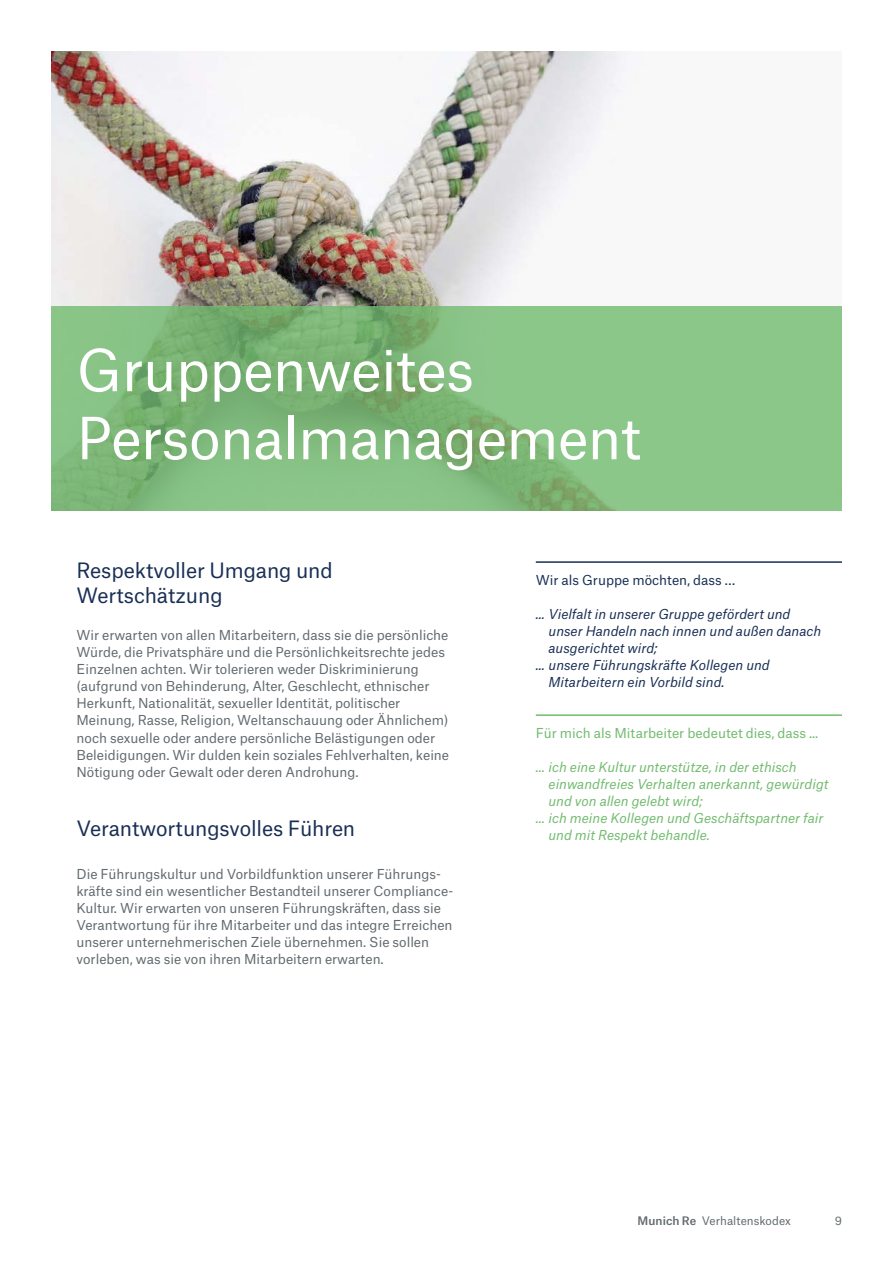
<style>
.page{position:relative;width:893px;height:1263px;background:#fff}
.page>*{position:absolute;margin:0;border:0;box-sizing:border-box;transform-origin:0 0}
.t1{font:55.5px/68.1px "Munich Re";letter-spacing:-.01em;color:#fff}
.t2{font:20.25px/25.5px "Munich Re";letter-spacing:-.005em;color:#192f55}
.t3{font:13.2px/17px "Munich Re";color:#626a6e}
.t4{font:italic 13.2px "Munich Re";color:#72bb6f}
.t5{font:italic 13.2px "Munich Re";color:#192f55}
.t6{font:13.2px "Munich Re";color:#72bb6f}
.t7{font:13.2px "Munich Re";color:#192f55}
.t8{font:11.25px "Munich Re";letter-spacing:.005em;color:#626a6e}
.s1{font-weight:500}
</style>
<div class="page">
<img style="left:51px;top:51px;width:582px;height:255px">
<svg style="left:51px;top:306px;width:791px;height:204px;background:#83bd80"></svg>
<hr style="left:536px;top:561px;width:306px;height:2px;background:#192f55">
<hr style="left:536px;top:714px;width:306px;height:2px;background:#72bb6f">
<h1 class="t1" style="left:77px;top:330px;width:566px">Gruppenweites<br>Personalmanagement</h1>
<h2 class="t2" style="left:77px;top:555px;width:258px">Respektvoller Umgang und<br>Wertschätzung</h2>
<p class="t3" style="left:77px;top:625px;width:374px">Wir erwarten von allen Mitarbeitern, dass sie die persönliche Würde, die Privatsphäre und die Persönlichkeitsrechte jedes Einzelnen achten. Wir tolerieren weder Diskriminierung (aufgrund von Behinderung, Alter, Geschlecht, ethnischer Herkunft, Nationalität, sexueller Identität, politischer Meinung, Rasse, Religion, Weltanschauung oder Ähnlichem) noch sexuelle oder andere persönliche Belästigungen oder Beleidigungen. Wir dulden kein soziales Fehlverhalten, keine Nötigung oder Gewalt oder deren Androhung.</p>
<h2 class="t2" style="left:77px;top:813px;width:280px">Verantwortungsvolles Führen</h2>
<p class="t3" style="left:77px;top:864px;width:377px">Die Führungskultur und Vorbildfunktion unserer Führungs&shy;kräfte sind ein wesentlicher Bestandteil unserer Compliance-Kultur. Wir erwarten von unseren Führungskräften, dass sie Verantwortung für ihre Mitarbeiter und das integre Erreichen unserer unternehmerischen Ziele übernehmen. Sie sollen vorleben, was sie von ihren Mitarbeitern erwarten.</p>
<p class="t7" style="left:536px;top:569px;width:201px">Wir als Gruppe möchten, dass …</p>
<p class="t5" style="left:536px;top:603px;width:256px">... Vielfalt in unserer Gruppe gefördert und</p>
<p class="t5" style="left:549px;top:620px;width:274px">unser Handeln nach innen und außen danach</p>
<p class="t5" style="left:549px;top:637px;width:111px">ausgerichtet wird;</p>
<p class="t5" style="left:536px;top:654px;width:235px">... unsere Führungskräfte Kollegen und</p>
<p class="t5" style="left:549px;top:671px;width:178px">Mitarbeitern ein Vorbild sind.</p>
<p class="t6" style="left:536px;top:722px;width:284px">Für mich als Mitarbeiter bedeutet dies, dass ...</p>
<p class="t4" style="left:536px;top:756px;width:262px">… ich eine Kultur unterstütze, in der ethisch</p>
<p class="t4" style="left:549px;top:773px;width:281px">einwandfreies Verhalten anerkannt, gewürdigt</p>
<p class="t4" style="left:549px;top:790px;width:156px">und von allen gelebt wird;</p>
<p class="t4" style="left:536px;top:807px;width:289px">… ich meine Kollegen und Geschäftspartner fair</p>
<p class="t4" style="left:549px;top:824px;width:163px">und mit Respekt behandle.</p>
<p class="t8" style="left:638px;top:1212px;width:155px"><span class="s1">Munich Re</span> Verhaltenskodex</p>
<p class="t8" style="left:835px;top:1212px;width:9px">9</p>
</div>
